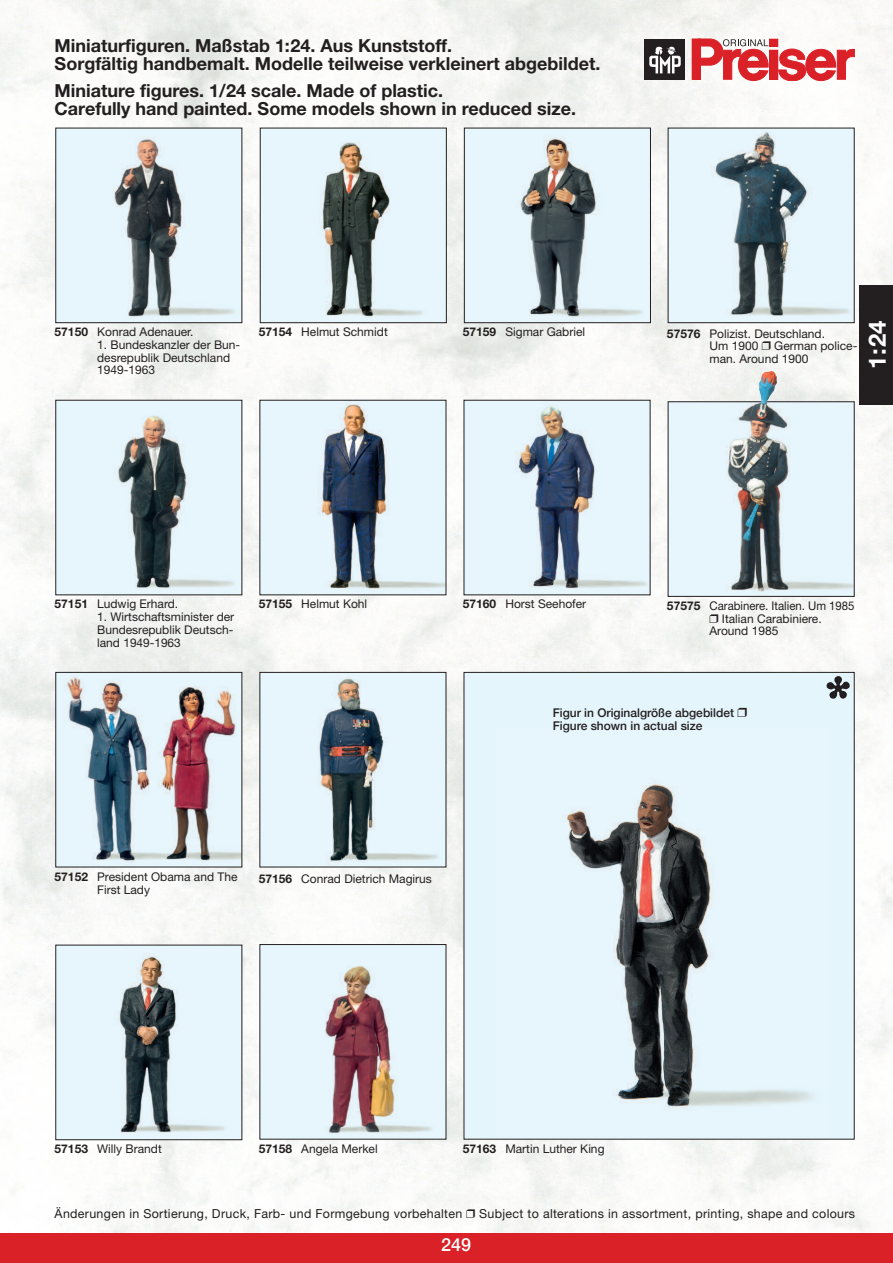
<style>
.page{position:relative;width:893px;height:1263px;background:#fff}
.page>*{position:absolute;margin:0;border:0;box-sizing:border-box;transform-origin:0 0}
.t1{font:700 24px "Helvetica Neue";color:#fff}
.t2{font:700 18px/18px "Helvetica Neue";color:#231f20}
.t3{font:500 18px "Helvetica Neue";color:#fff}
.t4{font:12.45px "Helvetica Neue";letter-spacing:.025em;color:#231f20}
.t5{font:12px/12.8px "Helvetica Neue";color:#231f20}
.t6{font:12px/12.8px "Helvetica Neue";color:#231f20;scale:.95 1}
.t7{font:500 12px/12.8px "Helvetica Neue";color:#231f20}
.s1{font-weight:700}
.s2{font-family:"Monotype Sorts"}
.s3{font-family:"Monotype Sorts";font-weight:400;font-size:12.75px}
.s4{font-family:"Monotype Sorts";font-size:12px}
</style>
<div class="page">
<img style="left:1px;top:0;width:892px;height:1233px">
<div style="left:0;top:1233px;width:893px;height:30px;background:#da2128"></div>
<div style="left:692px;top:39px;width:8px;height:40px;background:#db2128"></div>
<div style="left:769px;top:50px;width:9px;height:29px;background:#db2128"></div>
<div style="left:769px;top:39px;width:9px;height:7px;background:#db2128"></div>
<svg style="left:778px;top:49px;width:77px;height:32px"></svg>
<div style="left:645px;top:39px;width:40px;height:40px;background:#231f20"></div>
<svg style="left:649px;top:46px;width:32px;height:27px"></svg>
<svg style="left:698px;top:39px;width:70px;height:42px"></svg>
<div style="left:859px;top:285px;width:34px;height:119px;background:#231f20"></div>
<img style="left:57px;top:946px;width:183px;height:192px">
<div style="left:55px;top:944px;width:187px;height:196px;border:1px solid #231f20"></div>
<img style="left:261px;top:402px;width:183px;height:191px">
<img style="left:261px;top:946px;width:183px;height:192px">
<img style="left:466px;top:130px;width:183px;height:191px">
<div style="left:464px;top:128px;width:187px;height:195px;border:1px solid #231f20"></div>
<img style="left:465px;top:402px;width:184px;height:191px">
<img style="left:57px;top:130px;width:183px;height:191px">
<div style="left:55px;top:128px;width:187px;height:195px;border:1px solid #231f20"></div>
<img style="left:57px;top:402px;width:183px;height:191px">
<img style="left:57px;top:674px;width:183px;height:191px">
<div style="left:55px;top:672px;width:187px;height:195px;border:1px solid #231f20"></div>
<img style="left:262px;top:130px;width:183px;height:191px">
<div style="left:260px;top:128px;width:187px;height:195px;border:1px solid #231f20"></div>
<div style="left:464px;top:673px;width:390px;height:466px;background:#e5f5fc"></div>
<img style="left:562px;top:784px;width:250px;height:323px">
<img style="left:261px;top:674px;width:183px;height:191px">
<img style="left:670px;top:403px;width:183px;height:192px">
<div style="left:668px;top:401px;width:187px;height:196px;border:1px solid #231f20"></div>
<img style="left:759px;top:371px;width:18px;height:32px">
<img style="left:670px;top:130px;width:183px;height:191px">
<div style="left:668px;top:128px;width:187px;height:195px;border:1px solid #231f20"></div>
<svg style="left:826px;top:676px;width:24px;height:23px"></svg>
<h2 class="t2" style="left:55px;top:38px;width:547px">Miniaturfiguren. Maßstab 1:24. Aus Kunststoff.<br>Sorgfältig handbemalt. Modelle teilweise verkleinert abgebildet.</h2>
<h2 class="t2" style="left:55px;top:83px;width:523px">Miniature figures. 1/24 scale. Made of plastic.<br>Carefully hand painted. Some models shown in reduced size.</h2>
<p class="t5" style="left:55px;top:327px;width:140px"><span class="s1">57150</span> Konrad Adenauer.</p>
<p class="t5" style="left:97px;top:339px;width:145px">1. Bundeskanzler der Bun&shy;desrepublik Deutschland<br>1949-1963</p>
<p class="t5" style="left:259px;top:327px;width:131px"><span class="s1">57154</span> Helmut Schmidt</p>
<p class="t5" style="left:463px;top:327px;width:124px"><span class="s1">57159</span> Sigmar Gabriel</p>
<p class="t5" style="left:709px;top:328px;width:149px;text-indent:-43px"><span class="s1">57576</span> Polizist. Deutschland.<br>Um 1900 <span class="s2">R</span> German police&shy;man. Around 1900</p>
<h1 class="t1" style="left:869px;top:369px;width:49px;rotate:-90deg">1:24</h1>
<p class="t5" style="left:55px;top:599px;width:125px"><span class="s1">57151</span> Ludwig Erhard.</p>
<p class="t5" style="left:97px;top:612px;width:139px;text-align:justify">1. Wirtschaftsminister der Bundesrepublik Deutsch&shy;land 1949-1963</p>
<p class="t5" style="left:259px;top:599px;width:110px"><span class="s1">57155</span> Helmut Kohl</p>
<p class="t5" style="left:463px;top:599px;width:125px"><span class="s1">57160</span> Horst Seehofer</p>
<p class="t6" style="left:709px;top:600px;width:154px;text-indent:-43px"><span class="s1">57575</span> Carabinere. Italien. Um 1985<br><span class="s2">R</span> Italian Carabiniere.<br>Around 1985</p>
<p class="t7" style="left:553px;top:706px;width:196px">Figur in Originalgröße abgebildet <span class="s3">R<br></span>Figure shown in actual size</p>
<p class="t5" style="left:97px;top:871px;width:142px;text-indent:-43px"><span class="s1">57152</span> President Obama and The<br>First Lady</p>
<p class="t5" style="left:259px;top:873px;width:175px"><span class="s1">57156</span> Conrad Dietrich Magirus</p>
<p class="t5" style="left:55px;top:1144px;width:109px"><span class="s1">57153</span> Willy Brandt</p>
<p class="t5" style="left:259px;top:1143px;width:120px"><span class="s1">57158</span> Angela Merkel</p>
<p class="t5" style="left:463px;top:1143px;width:143px"><span class="s1">57163</span> Martin Luther King</p>
<p class="t4" style="left:55px;top:1209px;width:802px">Änderungen in Sortierung, Druck, Farb- und Formgebung vorbehalten <span class="s4">R</span> Subject to alterations in assortment, printing, shape and colours</p>
<h2 class="t3" style="left:441px;top:1233px;width:32px">249</h2>
</div>
